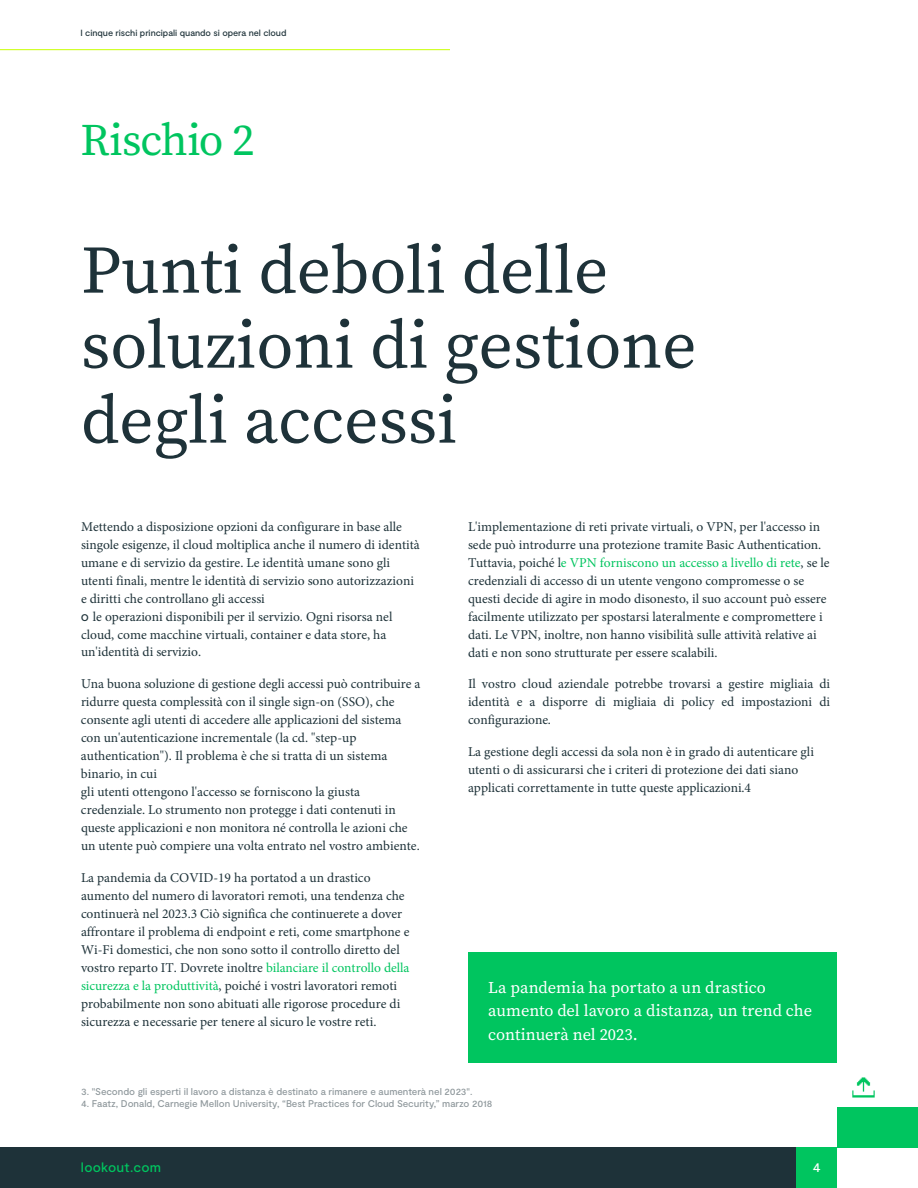
<style>
.page{position:relative;width:918px;height:1188px;background:#fff}
.page>*{position:absolute;margin:0;border:0;box-sizing:border-box;transform-origin:0 0}
.t1{font:67.5px/75px "Source Serif Pro";color:#1e3239}
.t2{font:45px "Source Serif Pro";letter-spacing:-.025em;color:#00c55f}
.t3{font:16.5px/23.2px "Source Serif Pro";color:#fff}
.t4{font:13.5px/18px "Minion Pro";color:#1e3239}
.t5{font:500 13.5px "Moderat";letter-spacing:.015em;color:#00c55f}
.t6{font:500 13.5px "Moderat";color:#fff}
.t7{font:500 9.75px "Moderat";letter-spacing:-.005em;color:#8f989c}
.t8{font:500 9px "Moderat";letter-spacing:-.005em;color:#1e3239}
.s1{font-family:"Moderat"}
.s2{color:#00c55f}
</style>
<div class="page">
<img style="left:852px;top:1077px;width:23px;height:21px">
<div style="left:468px;top:952px;width:369px;height:111px;background:#00c55f"></div>
<hr style="left:0;top:49px;width:450px;height:1px;background:#c8ff00">
<div style="left:0;top:1148px;width:796px;height:40px;background:#1e3239"></div>
<div style="left:796px;top:1148px;width:41px;height:40px;background:#00c55f"></div>
<div style="left:837px;top:1107px;width:81px;height:41px;background:#00c55f"></div>
<p class="t8" style="left:80px;top:27px;width:208px">I cinque rischi principali quando si opera nel cloud</p>
<h2 class="t2" style="left:80px;top:110px;width:176px">Rischio 2</h2>
<h1 class="t1" style="left:81px;top:233px;width:617px">Punti deboli delle soluzioni di gestione degli accessi</h1>
<p class="t4" style="left:81px;top:517px;width:340px">Mettendo a disposizione opzioni da configurare in base alle singole esigenze, il cloud moltiplica anche il numero di identità umane e di servizio da gestire. Le identità umane sono gli utenti finali, mentre le identità di servizio sono autorizzazioni e diritti che controllano gli accessi<br><span class="s1">o</span> le operazioni disponibili per il servizio. Ogni risorsa nel cloud, come macchine virtuali, container e data store, ha un'identità di servizio.</p>
<p class="t4" style="left:81px;top:675px;width:341px">Una buona soluzione di gestione degli accessi può contribuire a ridurre questa complessità con il single sign-on (SSO), che consente agli utenti di accedere alle applicazioni del sistema con un'autenticazione incrementale (la cd. "step-up authentication"). Il problema è che si tratta di un sistema binario, in cui<br>gli utenti ottengono l'accesso se forniscono la giusta credenziale. Lo strumento non protegge i dati contenuti in queste applicazioni e non monitora né controlla le azioni che un utente può compiere una volta entrato nel vostro ambiente.</p>
<p class="t4" style="left:81px;top:868px;width:330px">La pandemia da COVID-19 ha portatod a un drastico aumento del numero di lavoratori remoti, una tendenza che continuerà nel 2023.3 Ciò significa che continuerete a dover affrontare il problema di endpoint e reti, come smartphone e Wi-Fi domestici, che non sono sotto il controllo diretto del vostro reparto IT. Dovrete inoltre <span class="s2">bilanciare il controllo della sicurezza e la produttività</span>, poiché i vostri lavoratori remoti probabilmente non sono abituati alle rigorose procedure di sicurezza e necessarie per tenere al sicuro le vostre reti.</p>
<p class="t4" style="left:468px;top:517px;width:363px">L'implementazione di reti private virtuali, o VPN, per l'accesso in sede può introdurre una protezione tramite Basic Authentication.<br>Tuttavia, poiché l<span class="s2">e VPN forniscono un accesso a livello di rete</span>, se le credenziali di accesso di un utente vengono compromesse o se questi decide di agire in modo disonesto, il suo account può essere facilmente utilizzato per spostarsi lateralmente e compromettere i dati. Le VPN, inoltre, non hanno visibilità sulle attività relative ai dati e non sono strutturate per essere scalabili.</p>
<p class="t4" style="left:468px;top:675px;width:364px;text-align:justify">Il vostro cloud aziendale potrebbe trovarsi a gestire migliaia di identità e a disporre di migliaia di policy ed impostazioni di configurazione.</p>
<p class="t4" style="left:468px;top:742px;width:347px">La gestione degli accessi da sola non è in grado di autenticare gli utenti o di assicurarsi che i criteri di protezione dei dati siano applicati correttamente in tutte queste applicazioni.4</p>
<p class="t3" style="left:488px;top:976px;width:325px">La pandemia ha portato a un drastico aumento del lavoro a distanza, un trend che continuerà nel 2023.</p>
<p class="t7" style="left:81px;top:1086px;width:393px">3. "Secondo gli esperti il lavoro a distanza è destinato a rimanere e aumenterà nel 2023".</p>
<p class="t7" style="left:81px;top:1098px;width:413px">4. Faatz, Donald, Carnegie Mellon University, “Best Practices for Cloud Security,” marzo 2018</p>
<p class="t5" style="left:81px;top:1159px;width:82px">lookout.com</p>
<p class="t6" style="left:813px;top:1159px;width:9px">4</p>
</div>
